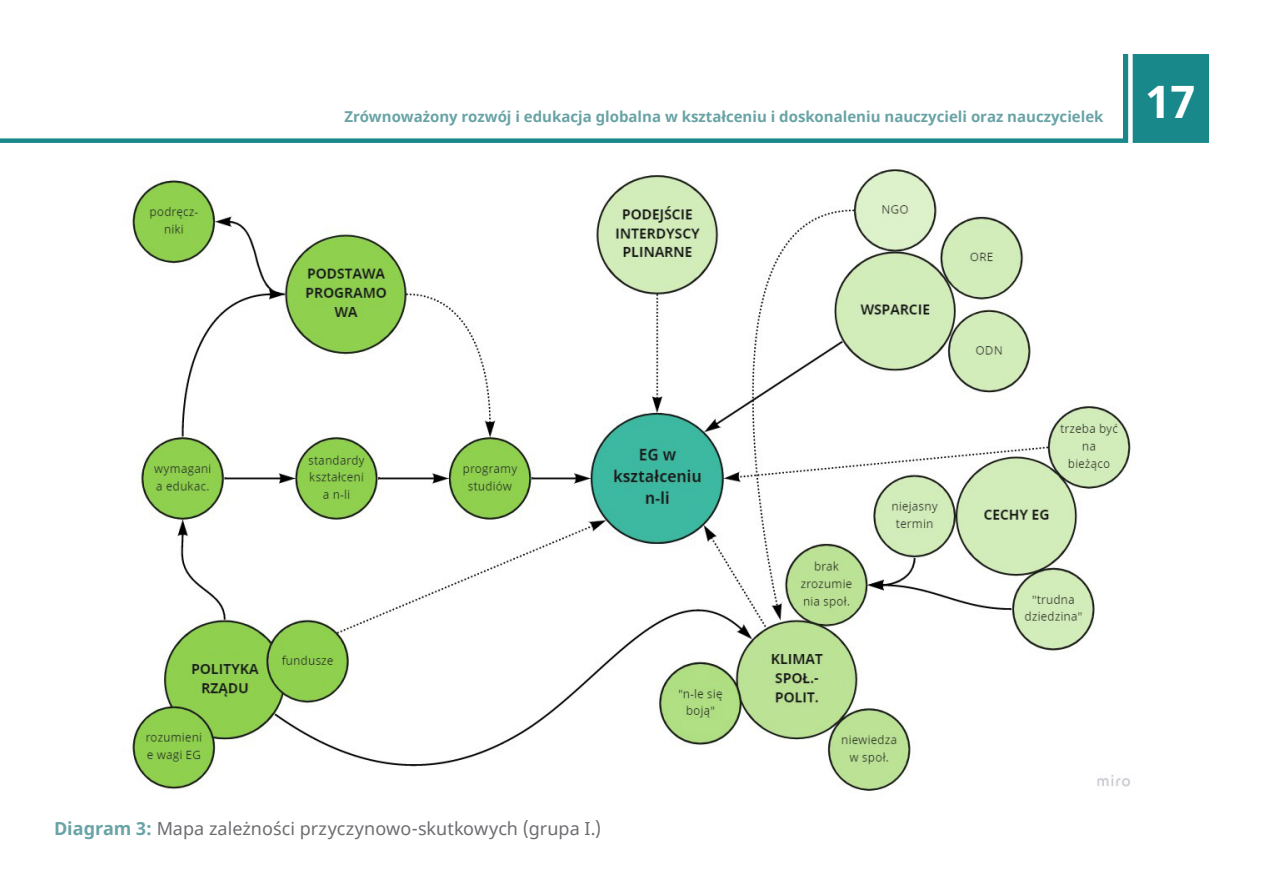
<style>
.page{position:relative;width:1263px;height:893px;background:#fff}
.page>*{position:absolute;margin:0;border:0;box-sizing:border-box;transform-origin:0 0}
.t1{font:700 45px "Noto Sans";color:#fff}
.t2{font:18px "Noto Sans";color:#6c6d70}
.t3{font:700 15px "Noto Sans";color:#69a3a6}
.s1{font-weight:700;color:#69a3a6}
</style>
<div class="page">
<div style="left:0;top:138px;width:1209px;height:5px;background:#18888b"></div>
<div style="left:1124px;top:54px;width:85px;height:85px;background:#18888b"></div>
<div style="left:1128px;top:53px;width:5px;height:101px;background:#fff"></div>
<img style="left:126px;top:169px;width:1005px;height:622px">
<p class="t3" style="left:344px;top:106px;width:760px">Zrównoważony rozwój i edukacja globalna w kształceniu i doskonaleniu nauczycieli oraz nauczycielek</p>
<h1 class="t1" style="left:1146px;top:70px;width:51px">17</h1>
<p class="t2" style="left:54px;top:816px;width:549px"><span class="s1">Diagram 3:</span> Mapa zależności przyczynowo-skutkowych (grupa I.)</p>
</div>
